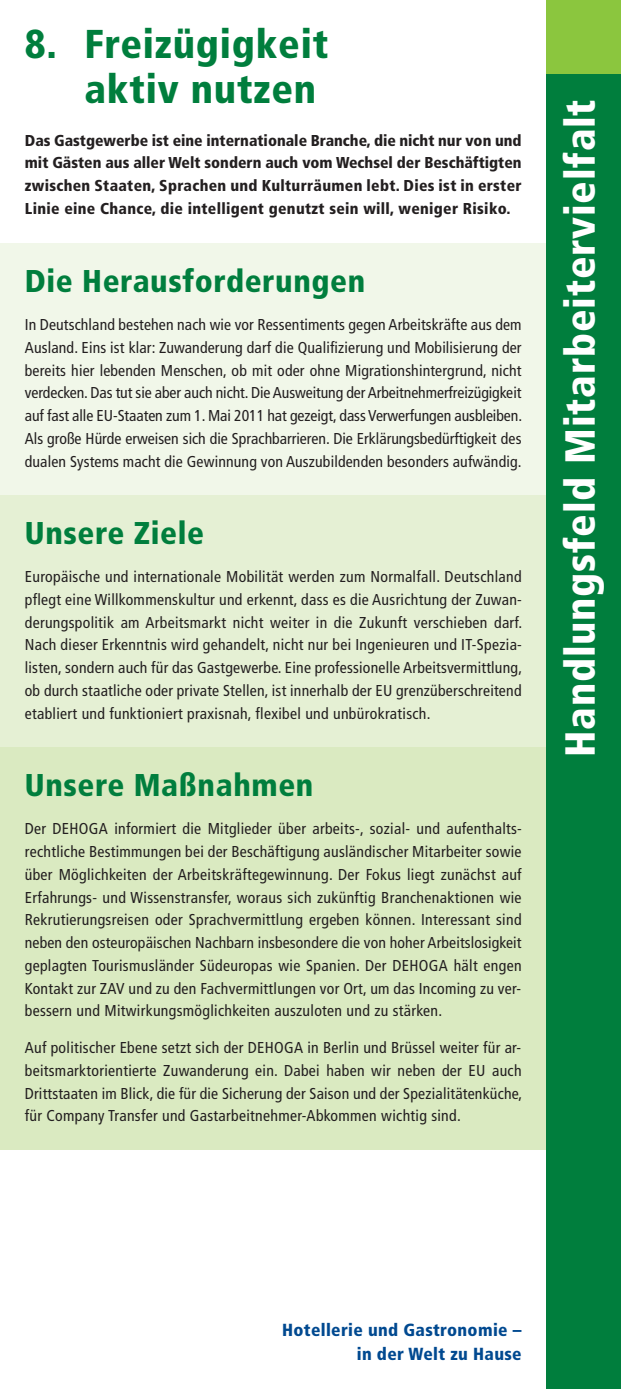
<style>
.page{position:relative;width:621px;height:1389px;background:#fff}
.page>*{position:absolute;margin:0;border:0;box-sizing:border-box;transform-origin:0 0}
.t1{font:900 condensed 42px "Frutiger";letter-spacing:.02em;color:#fff}
.t2{font:900 condensed 40.25px/45.5px "Frutiger";letter-spacing:.02em;color:#007e3d;text-align:right}
.t3{font:900 condensed 31.5px "Frutiger";letter-spacing:.02em;color:#007e3d}
.t4{font:900 condensed 17.5px/24.5px "Frutiger";letter-spacing:.02em;color:#014990;text-align:right}
.t5{font:condensed 15.75px/22.8px "Frutiger";letter-spacing:.02em;color:#231f20;text-align:justify}
.t6{font:900 condensed 15.75px/22.8px "Frutiger";letter-spacing:.02em;color:#231f20;text-align:justify}
</style>
<div class="page">
<div style="left:0;top:243px;width:546px;height:252px;background:#f1f7e9"></div>
<div style="left:0;top:495px;width:546px;height:252px;background:#e5f0d4"></div>
<div style="left:0;top:747px;width:546px;height:403px;background:#daeac1"></div>
<div style="left:546px;top:0;width:74px;height:74px;background:#8bc63e"></div>
<div style="left:546px;top:74px;width:74px;height:1315px;background:#007e3d"></div>
<h2 class="t2" style="left:25px;top:24px;width:305px">8. Freizügigkeit aktiv nutzen</h2>
<p class="t6" style="left:25px;top:130px;width:498px">Das Gastgewerbe ist eine internationale Branche, die nicht nur von und mit Gästen aus aller Welt sondern auch vom Wechsel der Beschäftigten zwischen Staaten, Sprachen und Kulturräumen lebt. Dies ist in erster Linie eine Chance, die intelligent genutzt sein will, weniger Risiko.</p>
<h3 class="t3" style="left:25px;top:268px;width:342px">Die Herausforderungen</h3>
<p class="t5" style="left:25px;top:314px;width:498px">In Deutschland bestehen nach wie vor Ressentiments gegen Arbeitskräfte aus dem Ausland. Eins ist klar: Zuwanderung darf die Qualifizierung und Mobilisierung der bereits hier lebenden Menschen, ob mit oder ohne Migrationshintergrund, nicht verdecken. Das tut sie aber auch nicht. Die Ausweitung der Arbeitnehmerfreizügigkeit auf fast alle EU-Staaten zum 1. Mai 2011 hat gezeigt, dass Verwerfungen ausbleiben.<br>Als große Hürde erweisen sich die Sprachbarrieren. Die Erklärungsbedürftigkeit des dualen Systems macht die Gewinnung von Auszubildenden besonders aufwändig.</p>
<h3 class="t3" style="left:25px;top:520px;width:180px">Unsere Ziele</h3>
<p class="t5" style="left:25px;top:567px;width:498px">Europäische und internationale Mobilität werden zum Normalfall. Deutschland pflegt eine Willkommenskultur und erkennt, dass es die Ausrichtung der Zuwan&shy;derungspolitik am Arbeitsmarkt nicht weiter in die Zukunft verschieben darf.<br>Nach dieser Erkenntnis wird gehandelt, nicht nur bei Ingenieuren und IT-Spezia&shy;listen, sondern auch für das Gastgewerbe. Eine professionelle Arbeitsvermittlung, ob durch staatliche oder private Stellen, ist innerhalb der EU grenzüberschreitend etabliert und funktioniert praxisnah, flexibel und unbürokratisch.</p>
<h3 class="t3" style="left:25px;top:772px;width:290px">Unsere Maßnahmen</h3>
<p class="t5" style="left:25px;top:819px;width:498px">Der DEHOGA informiert die Mitglieder über arbeits-, sozial- und aufenthalts&shy;rechtliche Bestimmungen bei der Beschäftigung ausländischer Mitarbeiter sowie über Möglichkeiten der Arbeitskräftegewinnung. Der Fokus liegt zunächst auf Erfahrungs- und Wissenstransfer, woraus sich zukünftig Branchenaktionen wie Rekrutierungsreisen oder Sprachvermittlung ergeben können. Interessant sind neben den osteuropäischen Nachbarn insbesondere die von hoher Arbeitslosigkeit geplagten Tourismusländer Südeuropas wie Spanien. Der DEHOGA hält engen Kontakt zur ZAV und zu den Fachvermittlungen vor Ort, um das Incoming zu ver&shy;bessern und Mitwirkungsmöglichkeiten auszuloten und zu stärken.</p>
<p class="t5" style="left:25px;top:1037px;width:498px">Auf politischer Ebene setzt sich der DEHOGA in Berlin und Brüssel weiter für ar&shy;beitsmarktorientierte Zuwanderung ein. Dabei haben wir neben der EU auch Drittstaaten im Blick, die für die Sicherung der Saison und der Spezialitätenküche, für Company Transfer und Gastarbeitnehmer-Abkommen wichtig sind.</p>
<h1 class="t1" style="left:563px;top:757px;width:659px;rotate:-90deg">Handlungsfeld Mitarbeitervielfalt</h1>
<p class="t4" style="left:282px;top:1319px;width:241px">Hotellerie und Gastronomie – in der Welt zu Hause</p>
</div>
